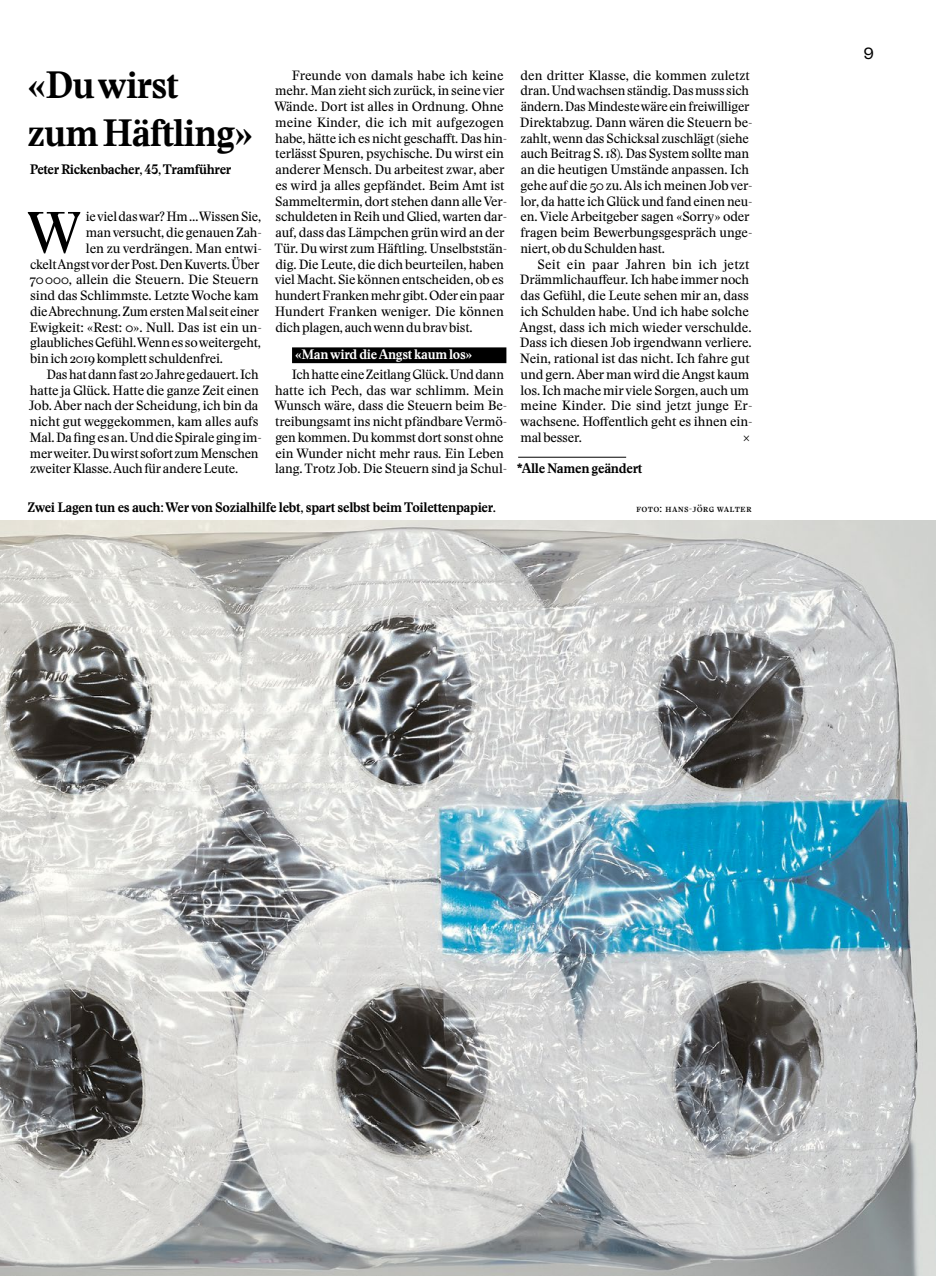
<style>
.page{position:relative;width:936px;height:1276px;background:#fff}
.page>*{position:absolute;margin:0;border:0;box-sizing:border-box;transform-origin:0 0}
.t1{font:57.6px "Stanley";color:#000}
.t2{font:700 37.5px/47.2px "Stanley";letter-spacing:-.03em;color:#000}
.t3{font:18px "Founders Grotesk";color:#000}
.t4{font:700 13.5px "Stanley";letter-spacing:-.025em;color:#000}
.t5{font:700 13.5px "Stanley";letter-spacing:-.025em;color:#fff}
.t6{font:13.2px/15.8px "Stanley";letter-spacing:-.015em;color:#000}
.t7{font:10.5px "Stanley";letter-spacing:.025em;color:#000}
</style>
<div class="page">
<div style="left:292px;top:347px;width:214px;height:16px;background:#000"></div>
<hr style="left:518px;top:457px;width:108px;height:1px;background:#000">
<img style="left:0;top:521px;width:935px;height:755px">
<p class="t6" style="left:274px;top:67px;width:234px;text-indent:17px">Freunde von damals habe ich keine mehr. Man zieht sich zurück, in seine vier Wände. Dort ist alles in Ordnung. Ohne meine Kinder, die ich mit aufgezogen habe, hätte ich es nicht geschafft. Das hin&shy;terlässt Spuren, psychische. Du wirst ein anderer Mensch. Du arbeitest zwar, aber es wird ja alles gepfändet. Beim Amt ist Sammeltermin, dort stehen dann alle Ver&shy;schuldeten in Reih und Glied, warten dar&shy;auf, dass das Lämpchen grün wird an der Tür. Du wirst zum Häftling. Unselbststän&shy;dig. Die Leute, die dich beurteilen, haben viel Macht. Sie können entscheiden, ob es hundert Franken mehr gibt. Oder ein paar Hundert Franken weniger. Die können dich plagen, auch wenn du brav bist.</p>
<p class="t5" style="left:295px;top:345px;width:179px">«Man wird die Angst kaum los»</p>
<p class="t6" style="left:274px;top:366px;width:234px;text-indent:17px">Ich hatte eine Zeitlang Glück. Und dann hatte ich Pech, das war schlimm. Mein Wunsch wäre, dass die Steuern beim Be&shy;treibungsamt ins nicht pfändbare Vermö&shy;gen kommen. Du kommst dort sonst ohne ein Wunder nicht mehr raus. Ein Leben lang. Trotz Job. Die Steuern sind ja Schul-</p>
<p class="t4" style="left:28px;top:498px;width:470px">Zwei Lagen tun es auch: Wer von Sozialhilfe lebt, spart selbst beim Toilettenpapier.</p>
<p class="t7" style="left:636px;top:501px;width:117px">foto: Hans-Jörg Walter</p>
<p class="t6" style="left:520px;top:67px;width:234px">den dritter Klasse, die kommen zuletzt dran. Und wachsen ständig. Das muss sich ändern. Das Mindeste wäre ein freiwilliger Direktabzug. Dann wären die Steuern be&shy;zahlt, wenn das Schicksal zuschlägt (siehe auch Beitrag S. 18). Das System sollte man an die heutigen Umstände anpassen. Ich gehe auf die 50 zu. Als ich meinen Job ver&shy;lor, da hatte ich Glück und fand einen neu&shy;en. Viele Arbeitgeber sagen «Sorry» oder fragen beim Bewerbungsgespräch unge&shy;niert, ob du Schulden hast.</p>
<p class="t6" style="left:519px;top:256px;width:234px;text-indent:18px">Seit ein paar Jahren bin ich jetzt Drämmlichauffeur. Ich habe immer noch das Gefühl, die Leute sehen mir an, dass ich Schulden habe. Und ich habe solche Angst, dass ich mich wieder verschulde.<br>Dass ich diesen Job irgendwann verliere.<br>Nein, rational ist das nicht. Ich fahre gut und gern. Aber man wird die Angst kaum los. Ich mache mir viele Sorgen, auch um meine Kinder. Die sind jetzt junge Er&shy;wachsene. Hoffentlich geht es ihnen ein&shy;mal besser.</p>
<h2 class="t2" style="left:28px;top:62px;width:227px">«Du wirst zum Häftling»</h2>
<p class="t4" style="left:30px;top:160px;width:203px">Peter Rickenbacher, 45, Tramführer</p>
<h1 class="t1" style="left:27px;top:194px;width:56px">W</h1>
<p class="t6" style="left:86px;top:209px;width:177px">ie viel das war? Hm … Wissen Sie,</p>
<p class="t6" style="left:86px;top:225px;width:177px">man versucht, die genauen Zah-</p>
<p class="t6" style="left:86px;top:240px;width:178px">len zu verdrängen. Man entwi-</p>
<p class="t6" style="left:30px;top:256px;width:231px">ckelt Angst vor der Post. Den Kuverts. Über</p>
<p class="t6" style="left:30px;top:272px;width:230px">70 000, allein die Steuern. Die Steuern</p>
<p class="t6" style="left:30px;top:288px;width:230px">sind das Schlimmste. Letzte Woche kam</p>
<p class="t6" style="left:30px;top:303px;width:230px">die Abrechnung. Zum ersten Mal seit einer</p>
<p class="t6" style="left:29px;top:319px;width:234px">Ewigkeit: «Rest: 0». Null. Das ist ein un-</p>
<p class="t6" style="left:30px;top:335px;width:232px">glaubliches Gefühl. Wenn es so weitergeht,</p>
<p class="t6" style="left:30px;top:351px;width:194px">bin ich 2019 komplett schuldenfrei.</p>
<p class="t6" style="left:46px;top:366px;width:214px">Das hat dann fast 20 Jahre gedauert. Ich</p>
<p class="t6" style="left:30px;top:382px;width:230px">hatte ja Glück. Hatte die ganze Zeit einen</p>
<p class="t6" style="left:29px;top:398px;width:231px">Job. Aber nach der Scheidung, ich bin da</p>
<p class="t6" style="left:30px;top:414px;width:230px">nicht gut weggekommen, kam alles aufs</p>
<p class="t6" style="left:29px;top:429px;width:234px">Mal. Da fing es an. Und die Spirale ging im-</p>
<p class="t6" style="left:30px;top:445px;width:230px">mer weiter. Du wirst sofort zum Menschen</p>
<p class="t6" style="left:30px;top:461px;width:210px">zweiter Klasse. Auch für andere Leute.</p>
<p class="t6" style="left:743px;top:429px;width:8px">×</p>
<p class="t4" style="left:516px;top:459px;width:127px">*Alle Namen geändert</p>
<h3 class="t3" style="left:863px;top:43px;width:12px">9</h3>
</div>
